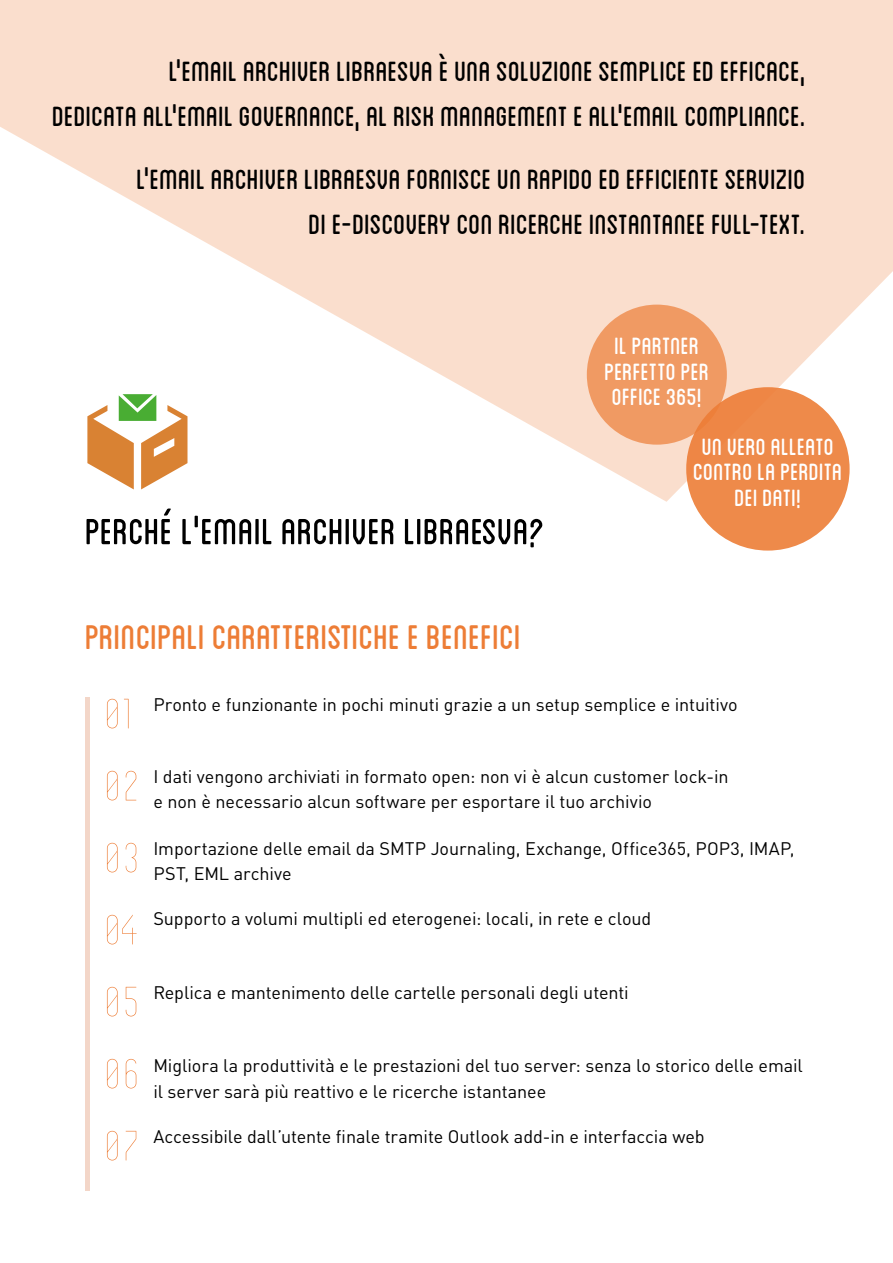
<style>
.page{position:relative;width:893px;height:1263px;background:#fff}
.page>*{position:absolute;margin:0;border:0;box-sizing:border-box;transform-origin:0 0}
.t1{font:300 60px/72px "Blanch Caps";color:#ed7d36}
.t2{font:51px "Blanch Caps";color:#000}
.t3{font:48px "Blanch Caps";color:#ed7d36}
.t4{font:39px/45px "Blanch Caps";color:#000;text-align:right}
.t5{font:33px/25.5px "Blanch Caps";color:#fff;text-align:center}
.t6{font:18px/25.5px "DIN";letter-spacing:-.005em;color:#000}
</style>
<div class="page">
<svg style="left:0;top:0;width:893px;height:502px;fill:#fadecd"></svg>
<div style="left:85px;top:697px;width:5px;height:494px;background:#f3d6c8"></div>
<svg style="left:87px;top:394px;width:100px;height:95px"></svg>
<div style="left:587px;top:305px;width:140px;height:140px;background:#f09a63;border-radius:50%"></div>
<div style="left:686px;top:387px;width:164px;height:164px;background:#ee8a4a;border-radius:50%"></div>
<h3 class="t4" style="left:52px;top:48px;width:755px">l'email Archiver Libraesva è una soluzione semplice ed efficace,<br>dedicata all'Email Governance, al Risk Management e all'email Compliance.</h3>
<h3 class="t4" style="left:137px;top:156px;width:671px">l'emailArchiver Libraesva fornisce un rapido ed efficiente servizio di e-Discovery con ricerche instantanee full-text.</h3>
<h2 class="t2" style="left:85px;top:508px;width:461px">Perché l'email Archiver Libraesva?</h2>
<h3 class="t3" style="left:85px;top:615px;width:438px">PRINCIPALI CARATTERISTICHE E BENEFICI</h3>
<h3 class="t5" style="left:604px;top:332px;width:106px">Il Partner perfetto per<br>Office 365!</h3>
<h3 class="t5" style="left:693px;top:433px;width:151px">Un vero alleato contro la perdita dei dati!</h3>
<h1 class="t1" style="left:105px;top:677px;width:40px">01<br>02<br>03<br>04<br>05<br>06<br>07</h1>
<p class="t6" style="left:153px;top:691px;width:586px">Pronto e funzionante in pochi minuti grazie a un setup semplice e intuitivo</p>
<p class="t6" style="left:153px;top:763px;width:577px">I dati vengono archiviati in formato open: non vi è alcun customer lock-in e non è necessario alcun software per esportare il tuo archivio</p>
<p class="t6" style="left:153px;top:835px;width:643px">Importazione delle email da SMTP Journaling, Exchange, Office365, POP3, IMAP,<br>PST, EML archive</p>
<p class="t6" style="left:153px;top:906px;width:499px">Supporto a volumi multipli ed eterogenei: locali, in rete e cloud</p>
<p class="t6" style="left:153px;top:979px;width:477px">Replica e mantenimento delle cartelle personali degli utenti</p>
<p class="t6" style="left:153px;top:1053px;width:651px">Migliora la produttività e le prestazioni del tuo server: senza lo storico delle email il server sarà più reattivo e le ricerche istantanee</p>
<p class="t6" style="left:153px;top:1123px;width:553px">Accessibile dall’utente finale tramite Outlook add-in e interfaccia web</p>
</div>
